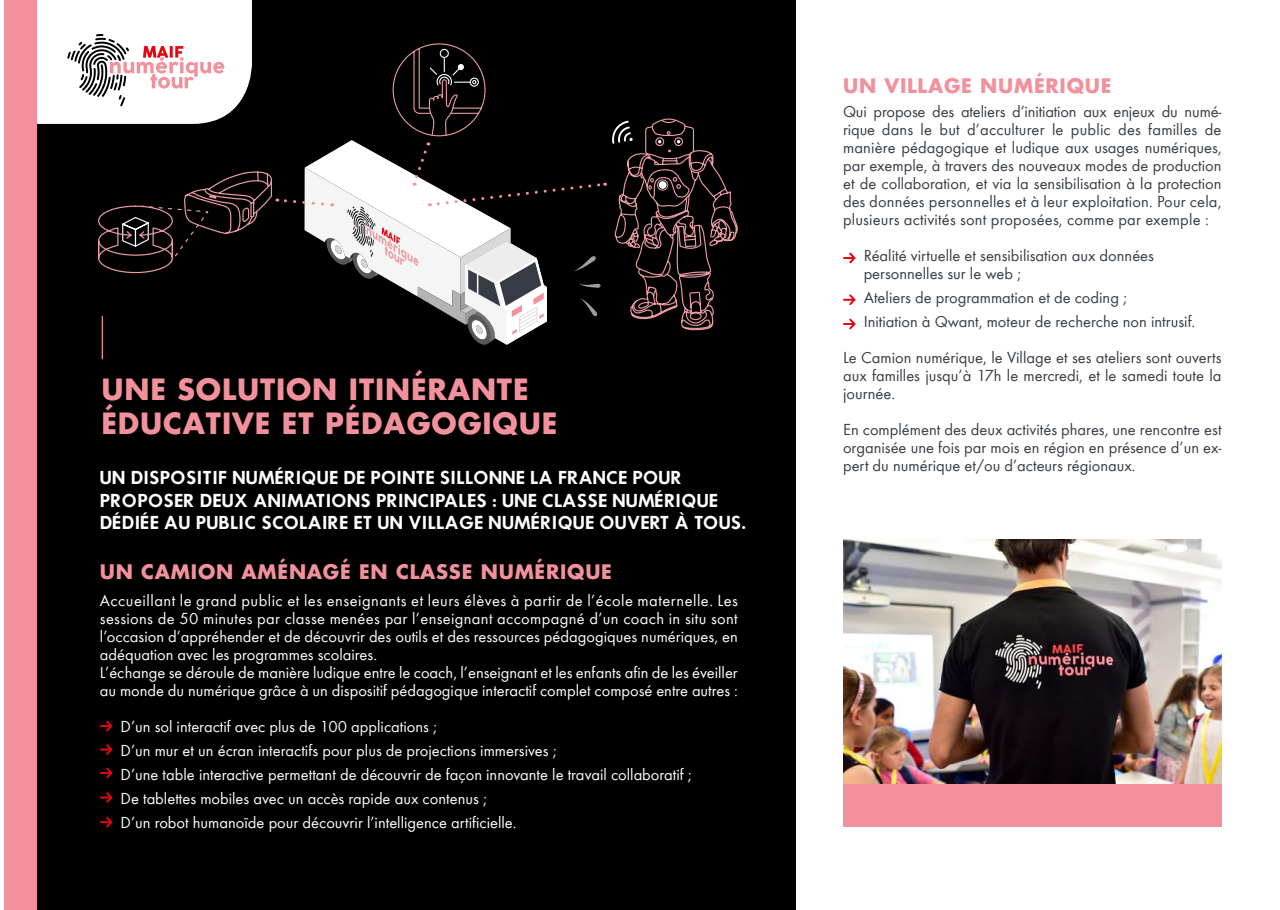
<style>
.page{position:relative;width:1280px;height:910px;background:#fff}
.page>*{position:absolute;margin:0;border:0;box-sizing:border-box;transform-origin:0 0}
.t1{font:700 28.5px/34.2px "Futura";letter-spacing:.03em;color:#f2919c}
.t2{font:700 19.5px "Futura";letter-spacing:.04em;color:#f2919c}
.t3{font:16.5px/18px "Futura T";color:#fff}
.t4{font:16.5px/18px "Futura T";color:#363b44;text-align:justify}
.t5{font:600 16.5px/22.5px "Futura";letter-spacing:.02em;color:#fff}
</style>
<div class="page">
<div style="left:28px;top:0;width:768px;height:910px;background:#000"></div>
<img style="left:843px;top:539px;width:378px;height:245px">
<div style="left:843px;top:784px;width:378px;height:42px;background:#f2919c"></div>
<svg style="left:100px;top:721px;width:13px;height:10px"></svg>
<svg style="left:843px;top:253px;width:13px;height:10px"></svg>
<svg style="left:843px;top:294px;width:13px;height:11px"></svg>
<svg style="left:843px;top:319px;width:13px;height:10px"></svg>
<svg style="left:100px;top:744px;width:13px;height:11px"></svg>
<svg style="left:100px;top:767px;width:13px;height:11px"></svg>
<svg style="left:100px;top:792px;width:13px;height:11px"></svg>
<svg style="left:100px;top:817px;width:13px;height:10px"></svg>
<svg style="left:37px;top:0;width:701px;height:360px"></svg>
<hr style="left:102px;top:316px;width:1px;height:43px;background:#f2919c">
<div style="left:4px;top:0;width:33px;height:910px;background:#f2919c"></div>
<h1 class="t1" style="left:101px;top:372px;width:458px">UNE SOLUTION ITINÉRANTE<br>ÉDUCATIVE ET PÉDAGOGIQUE</h1>
<p class="t5" style="left:100px;top:466px;width:648px">UN DISPOSITIF NUMÉRIQUE DE POINTE SILLONNE LA FRANCE POUR<br>PROPOSER DEUX ANIMATIONS PRINCIPALES : UNE CLASSE NUMÉRIQUE<br>DÉDIÉE AU PUBLIC SCOLAIRE ET UN VILLAGE NUMÉRIQUE OUVERT À TOUS.</p>
<p class="t2" style="left:100px;top:558px;width:514px">UN CAMION AMÉNAGÉ EN CLASSE NUMÉRIQUE</p>
<p class="t3" style="left:100px;top:592px;width:639px">Accueillant le grand public et les enseignants et leurs élèves à partir de l’école maternelle. Les sessions de 50 minutes par classe menées par l’enseignant accompagné d’un coach in situ sont l’occasion d’appréhender et de découvrir des outils et des ressources pédagogiques numériques, en adéquation avec les programmes scolaires.<br>L’échange se déroule de manière ludique entre le coach, l’enseignant et les enfants afin de les éveiller au monde du numérique grâce à un dispositif pédagogique interactif complet composé entre autres :</p>
<p class="t3" style="left:121px;top:715px;width:573px;line-height:24px">D’un sol interactif avec plus de 100 applications ;<br>D’un mur et un écran interactifs pour plus de projections immersives ;<br>D’une table interactive permettant de découvrir de façon innovante le travail collaboratif ; De tablettes mobiles avec un accès rapide aux contenus ;<br>D’un robot humanoïde pour découvrir l’intelligence artificielle.</p>
<p class="t2" style="left:843px;top:72px;width:270px">UN VILLAGE NUMÉRIQUE</p>
<p class="t4" style="left:843px;top:102px;width:380px">Qui propose des ateliers d’initiation aux enjeux du numé&shy;rique dans le but d’acculturer le public des familles de manière pédagogique et ludique aux usages numériques, par exemple, à travers des nouveaux modes de production et de collaboration, et via la sensibilisation à la protection des données personnelles et à leur exploitation. Pour cela, plusieurs activités sont proposées, comme par exemple :</p>
<p class="t4" style="left:864px;top:246px;width:292px">Réalité virtuelle et sensibilisation aux données personnelles sur le web ;</p>
<p class="t4" style="left:864px;top:285px;width:333px;line-height:24px">Ateliers de programmation et de coding ;<br>Initiation à Qwant, moteur de recherche non intrusif.</p>
<p class="t4" style="left:843px;top:348px;width:380px">Le Camion numérique, le Village et ses ateliers sont ouverts aux familles jusqu’à 17h le mercredi, et le samedi toute la journée.</p>
<p class="t4" style="left:843px;top:420px;width:380px">En complément des deux activités phares, une rencontre est organisée une fois par mois en région en présence d’un ex&shy;pert du numérique et/ou d’acteurs régionaux.</p>
</div>
